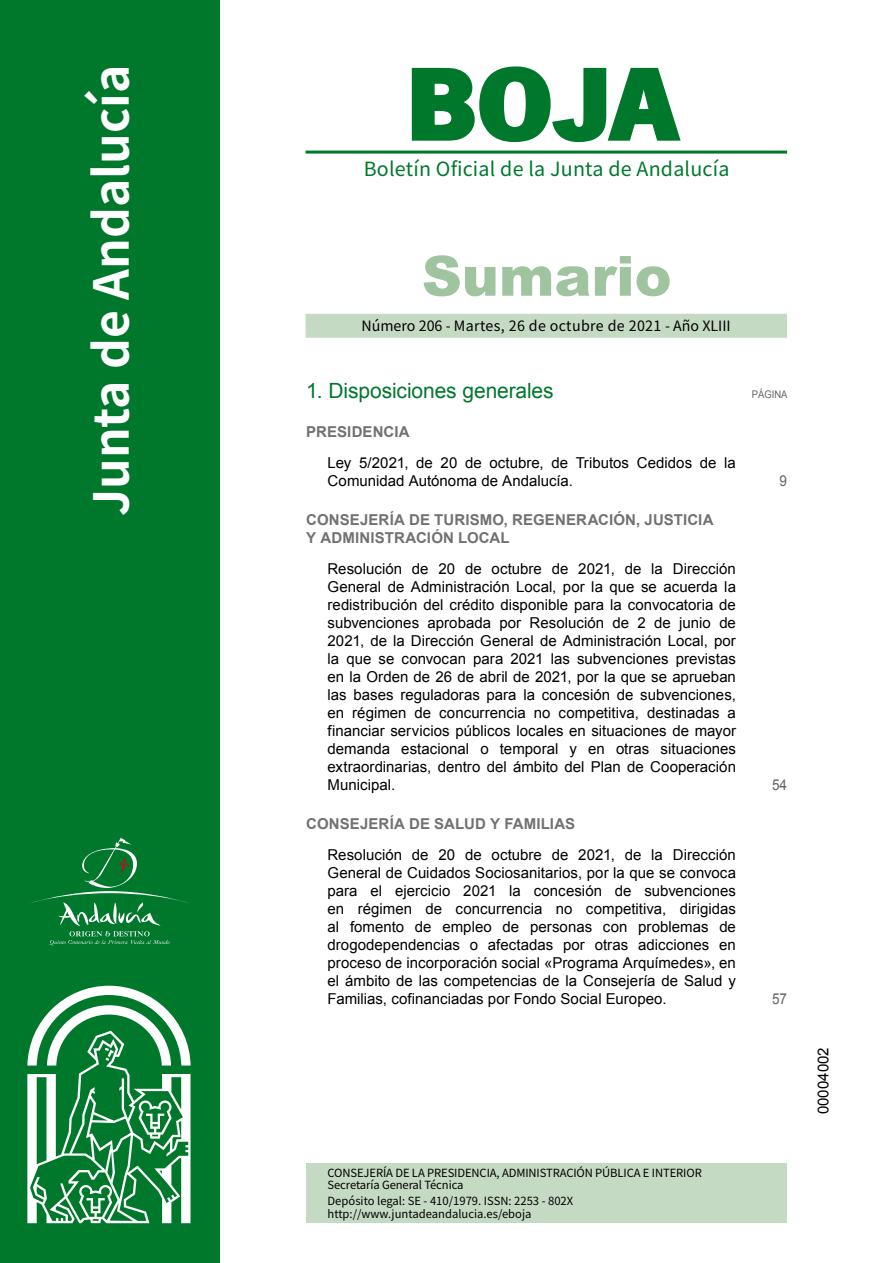
<style>
.page{position:relative;width:893px;height:1263px;background:#fff}
.page>*{position:absolute;margin:0;border:0;box-sizing:border-box;transform-origin:0 0}
.t1{font:700 105px "News Got T";color:#00782c;scale:1.14 1}
.t2{font:900 55.5px "Arial";color:#a0c4a0}
.t3{font:700 48px "Noto Sans HK";color:#fff}
.t4{font:21px "Arial";letter-spacing:-.005em;color:#00782c}
.t5{font:19.5px "Noto Sans HK";letter-spacing:.01em;color:#00782c}
.t6{font:15px/18px "Arial";color:#000;text-align:justify}
.t7{font:700 15px/18px "Arial";letter-spacing:.01em;color:#707173}
.t8{font:15px "Arial";color:#646567;scale:.9 1}
.t9{font:14.25px "Noto Sans HK";letter-spacing:.015em;color:#000}
.t10{font:11.25px/12px "Noto Sans HK";letter-spacing:-.01em;color:#000}
.t11{font:10.5px "Arial";color:#646567;scale:.9 1}
</style>
<div class="page">
<hr style="left:305px;top:151px;width:482px;height:3px;background:#00782c">
<div style="left:305px;top:314px;width:482px;height:24px;background:#c5dac3"></div>
<div style="left:0;top:0;width:219px;height:1263px;background:#00782c"></div>
<svg style="left:411px;top:66px;width:270px;height:77px"></svg>
<svg style="left:31px;top:837px;width:158px;height:108px"></svg>
<div style="left:306px;top:1164px;width:481px;height:59px;background:#c5dac3"></div>
<svg style="left:27px;top:986px;width:164px;height:237px"></svg>
<h3 class="t3" style="left:84px;top:516px;width:453px;rotate:-90deg">Junta de Andalucía</h3>
<h1 class="t1" style="left:405px;top:42px;width:240px">BOJA</h1>
<h3 class="t5" style="left:364px;top:158px;width:367px">Boletín Oficial de la Junta de Andalucía</h3>
<h2 class="t2" style="left:422px;top:236px;width:251px">Sumario</h2>
<p class="t9" style="left:361px;top:318px;width:371px">Número 206 - Martes, 26 de octubre de 2021 - Año XLIII</p>
<h3 class="t4" style="left:306px;top:377px;width:249px">1. Disposiciones generales</h3>
<p class="t11" style="left:751px;top:388px;width:41px">PÁGINA</p>
<p class="t7" style="left:306px;top:424px;width:105px">PRESIDENCIA</p>
<p class="t6" style="left:327px;top:454px;width:410px">Ley 5/2021, de 20 de octubre, de Tributos Cedidos de la<br>Comunidad Autónoma de Andalucía.</p>
<p class="t8" style="left:779px;top:471px;width:10px">9</p>
<p class="t7" style="left:306px;top:512px;width:408px">CONSEJERÍA DE TURISMO, REGENERACIÓN, JUSTICIA<br>Y ADMINISTRACIÓN LOCAL</p>
<p class="t6" style="left:327px;top:560px;width:410px">Resolución de 20 de octubre de 2021, de la Dirección General de Administración Local, por la que se acuerda la redistribución del crédito disponible para la convocatoria de subvenciones aprobada por Resolución de 2 de junio de 2021, de la Dirección General de Administración Local, por la que se convocan para 2021 las subvenciones previstas en la Orden de 26 de abril de 2021, por la que se aprueban las bases reguladoras para la concesión de subvenciones, en régimen de concurrencia no competitiva, destinadas a financiar servicios públicos locales en situaciones de mayor demanda estacional o temporal y en otras situaciones extraordinarias, dentro del ámbito del Plan de Cooperación Municipal.</p>
<p class="t8" style="left:772px;top:775px;width:18px">54</p>
<p class="t7" style="left:306px;top:816px;width:270px">CONSEJERÍA DE SALUD Y FAMILIAS</p>
<p class="t6" style="left:327px;top:846px;width:410px">Resolución de 20 de octubre de 2021, de la Dirección General de Cuidados Sociosanitarios, por la que se convoca para el ejercicio 2021 la concesión de subvenciones en régimen de concurrencia no competitiva, dirigidas al fomento de empleo de personas con problemas de drogodependencias o afectadas por otras adicciones en proceso de incorporación social «Programa Arquímedes», en el ámbito de las competencias de la Consejería de Salud y Familias, cofinanciadas por Fondo Social Europeo.</p>
<p class="t8" style="left:772px;top:989px;width:18px">57</p>
<p class="t10" style="left:327px;top:1167px;width:376px">CONSEJERÍA DE LA PRESIDENCIA, ADMINISTRACIÓN PÚBLICA E INTERIOR<br>Secretaría General Técnica</p>
<p class="t10" style="left:327px;top:1194px;width:247px;line-height:13.5px">Depósito legal: SE - 410/1979. ISSN: 2253 - 802X http://www.juntadeandalucia.es/eboja</p>
<p class="t6" style="left:814px;top:1114px;width:68px;rotate:-90deg">00004002</p>
</div>
